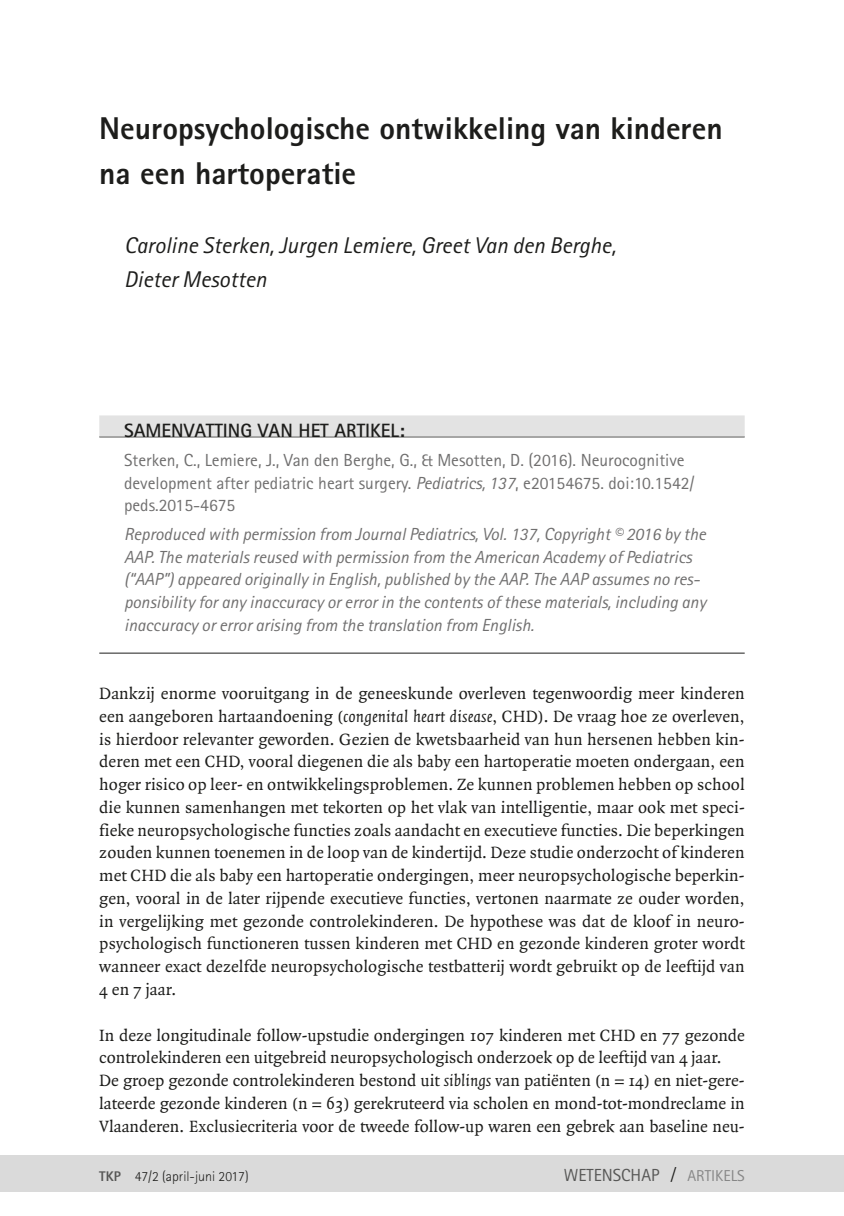
<style>
.page{position:relative;width:844px;height:1216px;background:#fff}
.page>*{position:absolute;margin:0;border:0;box-sizing:border-box;transform-origin:0 0}
.t1{font:800 31.5px/45.5px "Rotis Sans Serif";color:#1d1d1b}
.t2{font:italic 22.75px/34.1px "Rotis Sans Serif";color:#1d1d1b}
.t3{font:700 19.25px "Rotis Sans Serif";color:#1d1d1b}
.t4{font:17.5px/22.8px "Quadraat";color:#1d1d1b;text-align:justify}
.t5{font:italic 17.5px/22.8px "Rotis Sans Serif";color:#706f6f}
.t6{font:17.5px/22.8px "Rotis Sans Serif";color:#706f6f}
.t7{font:17.5px "Rotis Sans Serif";color:#575756}
.t8{font:300 14px "Rotis Sans Serif";color:#1d1d1b}
.s1{font-style:italic}
.s2{font-weight:800;color:#575756}
.s3{font-family:"Minion Pro";font-size:21px;color:#1d1d1b}
.s4{font-size:15.75px;color:#878787}
</style>
<div class="page">
<div style="left:0;top:1155px;width:843px;height:37px;background:#dadada"></div>
<hr style="left:99px;top:436px;width:645px;height:1px;background:#1d1d1b">
<div style="left:99px;top:415px;width:645px;height:21px;background:#e3e3e3"></div>
<hr style="left:99px;top:652px;width:645px;height:1px;background:#1d1d1b">
<h1 class="t1" style="left:99px;top:105px;width:624px">Neuropsychologische ontwikkeling van kinderen na een hartoperatie</h1>
<h2 class="t2" style="left:124px;top:228px;width:493px">Caroline Sterken, Jurgen Lemiere, Greet Van den Berghe,<br>Dieter Mesotten</h2>
<p class="t3" style="left:124px;top:418px;width:282px">SAMENVATTING VAN HET ARTIKEL:</p>
<p class="t6" style="left:124px;top:448px;width:572px">Sterken, C., Lemiere, J., Van den Berghe, G., &amp; Mesotten, D. (2016). Neurocognitive development after pediatric heart surgery. <span class="s1">Pediatrics, 137</span>, e20154675. doi:10.1542/ peds.2015-4675</p>
<p class="t5" style="left:124px;top:522px;width:583px">Reproduced with permission from Journal Pediatrics, Vol. 137, Copyright © 2016 by the AAP. The materials reused with permission from the American Academy of Pediatrics (“AAP”) appeared originally in English, published by the AAP. The AAP assumes no res&shy;ponsibility for any inaccuracy or error in the contents of these materials, including any inaccuracy or error arising from the translation from English.</p>
<p class="t4" style="left:99px;top:682px;width:646px">Dankzij enorme vooruitgang in de geneeskunde overleven tegenwoordig meer kinderen een aangeboren hartaandoening (<span class="s1">congenital heart disease</span>, CHD). De vraag hoe ze overleven, is hierdoor relevanter geworden. Gezien de kwetsbaarheid van hun hersenen hebben kin&shy;deren met een CHD, vooral diegenen die als baby een hartoperatie moeten ondergaan, een hoger risico op leer- en ontwikkelingsproblemen. Ze kunnen problemen hebben op school die kunnen samenhangen met tekorten op het vlak van intelligentie, maar ook met speci&shy;fieke neuropsychologische functies zoals aandacht en executieve functies. Die beperkingen zouden kunnen toenemen in de loop van de kindertijd. Deze studie onderzocht of kinderen met CHD die als baby een hartoperatie ondergingen, meer neuropsychologische beperkin&shy;gen, vooral in de later rijpende executieve functies, vertonen naarmate ze ouder worden, in vergelijking met gezonde controlekinderen. De hypothese was dat de kloof in neuro&shy;psychologisch functioneren tussen kinderen met CHD en gezonde kinderen groter wordt wanneer exact dezelfde neuropsychologische testbatterij wordt gebruikt op de leeftijd van 4 en 7 jaar.</p>
<p class="t4" style="left:99px;top:1024px;width:646px;text-align:left">In deze longitudinale follow-upstudie ondergingen 107 kinderen met CHD en 77 gezonde controlekinderen een uitgebreid neuropsychologisch onderzoek op de leeftijd van 4 jaar.<br>De groep gezonde controlekinderen bestond uit <span class="s1">siblings</span> van patiënten (n = 14) en niet-gere&shy;lateerde gezonde kinderen (n = 63) gerekruteerd via scholen en mond-tot-mondreclame in Vlaanderen. Exclusiecriteria voor de tweede follow-up waren een gebrek aan baseline neu-</p>
<p class="t8" style="left:99px;top:1167px;width:151px"><span class="s2">TKP</span> 47/2 (april-juni 2017)</p>
<p class="t7" style="left:563px;top:1164px;width:182px">WETENSCHAP <span class="s3">/</span> <span class="s4">ARTIKELS</span></p>
</div>
